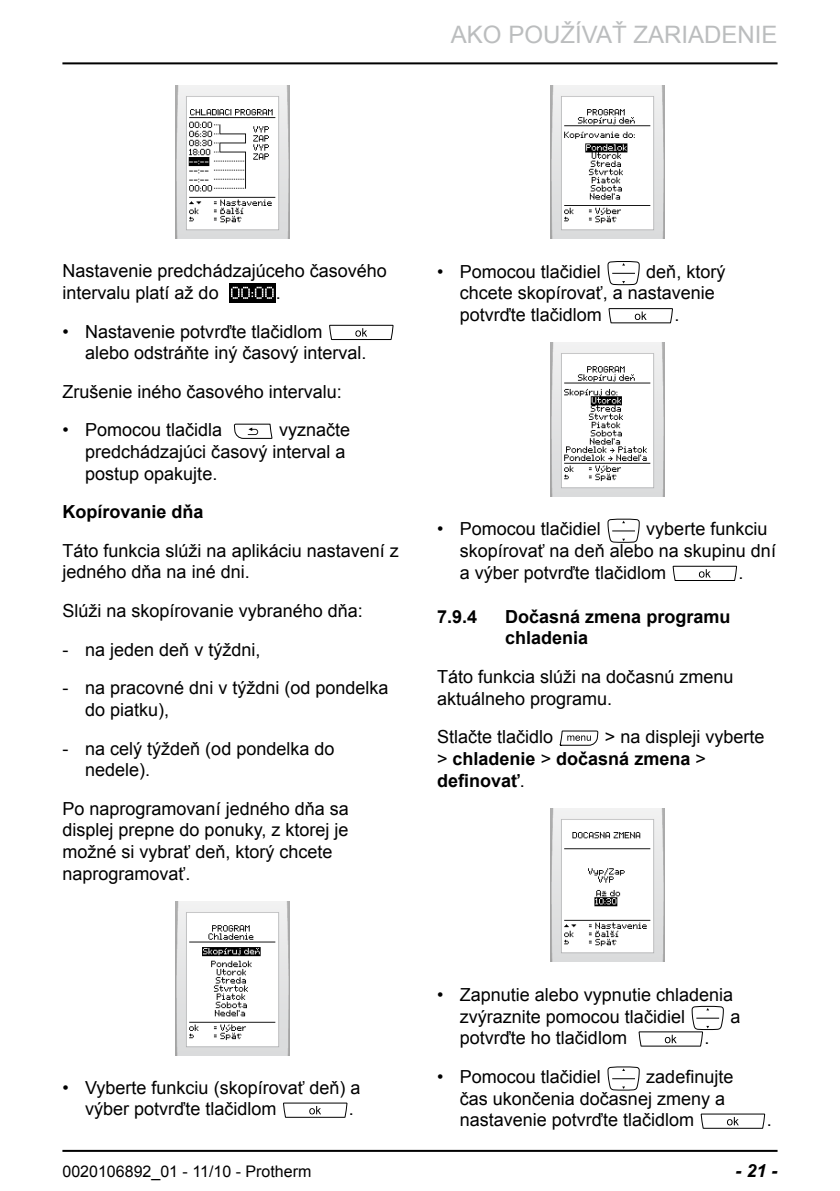
<style>
.page{position:relative;width:840px;height:1191px;background:#fff}
.page>*{position:absolute;margin:0;border:0;box-sizing:border-box;transform-origin:0 0}
.t1{font:24px "Arial";color:#bbbdbe}
.t2{font:18px/21.6px "Arial";color:#000}
.t3{font:700 18px/21.6px "Arial";color:#000}
.t4{font:italic 700 18px "Arial";color:#000}
.t5{font:16px "Arial";color:#000}
.s1{font-weight:400}
</style>
<div class="page">
<hr style="left:62px;top:62px;width:715px;height:2px;background:#000">
<hr style="left:62px;top:1149px;width:715px;height:2px;background:#000">
<img style="left:176px;top:85px;width:113px;height:154px">
<div style="left:228px;top:283px;width:47px;height:20px;background:#000"></div>
<svg style="left:231px;top:287px;width:42px;height:12px"></svg>
<svg style="left:329px;top:324px;width:65px;height:16px"></svg>
<svg style="left:233px;top:423px;width:40px;height:16px"></svg>
<img style="left:176px;top:901px;width:113px;height:154px">
<svg style="left:283px;top:1102px;width:65px;height:16px"></svg>
<img style="left:550px;top:85px;width:113px;height:154px">
<svg style="left:607px;top:261px;width:33px;height:25px"></svg>
<svg style="left:608px;top:308px;width:65px;height:16px"></svg>
<img style="left:550px;top:343px;width:113px;height:153px">
<svg style="left:607px;top:518px;width:33px;height:25px"></svg>
<svg style="left:672px;top:565px;width:65px;height:16px"></svg>
<svg style="left:559px;top:730px;width:39px;height:16px"></svg>
<img style="left:550px;top:808px;width:113px;height:154px">
<svg style="left:638px;top:1005px;width:86px;height:42px"></svg>
<svg style="left:607px;top:1066px;width:33px;height:25px"></svg>
<svg style="left:700px;top:1113px;width:65px;height:16px"></svg>
<h1 class="t1" style="left:450px;top:19px;width:328px">AKO POUŽÍVAŤ ZARIADENIE</h1>
<p class="t2" style="left:62px;top:260px;width:326px">Nastavenie predchádzajúceho časového intervalu platí až do</p>
<p class="t2" style="left:275px;top:282px;width:7px">.</p>
<p class="t2" style="left:85px;top:321px;width:283px;text-indent:-23px">• Nastavenie potvrďte tlačidlom alebo odstráňte iný časový interval.</p>
<p class="t2" style="left:62px;top:381px;width:281px">Zrušenie iného časového intervalu:</p>
<p class="t2" style="left:62px;top:419px;width:161px">• Pomocou tlačidla</p>
<p class="t2" style="left:85px;top:419px;width:266px;text-indent:194px">vyznačte predchádzajúci časový interval a postup opakujte.</p>
<p class="t3" style="left:62px;top:502px;width:143px">Kopírovanie dňa</p>
<p class="t2" style="left:62px;top:540px;width:338px">Táto funkcia slúži na aplikáciu nastavení z jedného dňa na iné dni.</p>
<p class="t2" style="left:62px;top:600px;width:302px">Slúži na skopírovanie vybraného dňa:</p>
<p class="t2" style="left:62px;top:639px;width:199px">- na jeden deň v týždni,</p>
<p class="t2" style="left:85px;top:677px;width:305px;text-indent:-23px">- na pracovné dni v týždni (od pondelka do piatku),</p>
<p class="t2" style="left:85px;top:737px;width:251px;text-indent:-23px">- na celý týždeň (od pondelka do nedele).</p>
<p class="t2" style="left:62px;top:798px;width:288px">Po naprogramovaní jedného dňa sa displej prepne do ponuky, z ktorej je možné si vybrať deň, ktorý chcete naprogramovať.</p>
<p class="t2" style="left:437px;top:261px;width:165px">• Pomocou tlačidiel</p>
<p class="t2" style="left:459px;top:261px;width:267px;text-indent:186px">deň, ktorý chcete skopírovať, a nastavenie potvrďte tlačidlom</p>
<p class="t2" style="left:674px;top:304px;width:7px">.</p>
<p class="t2" style="left:459px;top:518px;width:317px;text-indent:186px">vyberte funkciu skopírovať na deň alebo na skupinu dní a výber potvrďte tlačidlom</p>
<p class="t2" style="left:437px;top:518px;width:165px">• Pomocou tlačidiel</p>
<p class="t2" style="left:738px;top:561px;width:7px">.</p>
<p class="t3" style="left:437px;top:606px;width:42px">7.9.4</p>
<p class="t3" style="left:505px;top:606px;width:227px">Dočasná zmena programu chladenia</p>
<p class="t2" style="left:437px;top:666px;width:298px">Táto funkcia slúži na dočasnú zmenu aktuálneho programu.</p>
<p class="t2" style="left:437px;top:726px;width:118px">Stlačte tlačidlo</p>
<p class="t3" style="left:437px;top:727px;width:329px;text-indent:168px"><span class="s1">&gt; na displeji vyberte &gt;</span> chladenie <span class="s1">&gt;</span> dočasná zmena <span class="s1">&gt; </span>definovať<span class="s1">.</span></p>
<p class="t2" style="left:85px;top:1076px;width:277px;text-indent:-23px">• Vyberte funkciu (skopírovať deň) a výber potvrďte tlačidlom</p>
<p class="t2" style="left:349px;top:1098px;width:7px">.</p>
<p class="t2" style="left:459px;top:983px;width:275px;text-indent:-23px">• Zapnutie alebo vypnutie chladenia zvýraznite pomocou tlačidiel</p>
<p class="t2" style="left:730px;top:1005px;width:12px">a</p>
<p class="t2" style="left:459px;top:1027px;width:169px">potvrďte ho tlačidlom</p>
<p class="t2" style="left:704px;top:1027px;width:7px">.</p>
<p class="t2" style="left:437px;top:1066px;width:165px">• Pomocou tlačidiel</p>
<p class="t2" style="left:459px;top:1066px;width:275px;text-indent:186px">zadefinujte čas ukončenia dočasnej zmeny a nastavenie potvrďte tlačidlom</p>
<p class="t2" style="left:766px;top:1109px;width:7px">.</p>
<p class="t5" style="left:62px;top:1161px;width:250px">0020106892_01 - 11/10 - Protherm</p>
<p class="t4" style="left:735px;top:1159px;width:44px">- 21 -</p>
</div>
